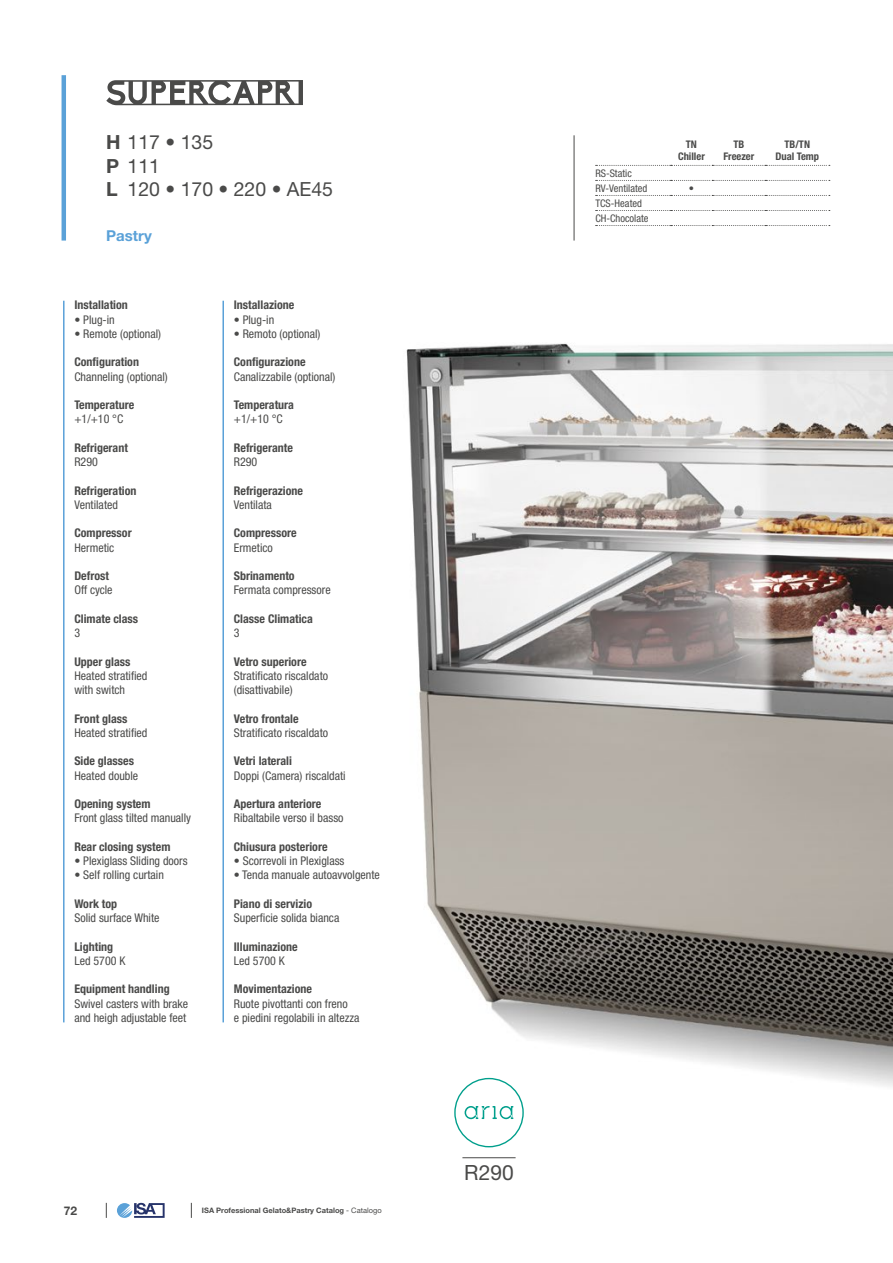
<style>
.page{position:relative;width:893px;height:1263px;background:#fff}
.page>*{position:absolute;margin:0;border:0;box-sizing:border-box;transform-origin:0 0}
.t1{font:21px "Helvetica Neue LT Std";color:#4a4a49}
.t2{font:19.5px/23.4px "Helvetica Neue LT Std";color:#4a4a49}
.t3{font:700 15px "Helvetica Neue LT Std";color:#5aa1d8}
.t4{font:condensed 12px/14.2px "Helvetica Neue LT Std";color:#4a4a49}
.t5{font:700 condensed 12px "Helvetica Neue LT Std";color:#4a4a49}
.t6{font:700 12px "Helvetica Neue LT Std";color:#4a4a49}
.t7{font:condensed 10.5px/15px "Helvetica Neue LT Std";color:#4a4a49}
.t8{font:700 condensed 10.5px/11.2px "Helvetica Neue LT Std";color:#4a4a49;text-align:center}
.t9{font:700 7.5px "Helvetica Neue LT Std";color:#4a4a49}
.s1{font-weight:700}
.s2{font-weight:400}
</style>
<div class="page">
<img style="left:222px;top:185px;width:671px;height:974px">
<hr style="left:63px;top:301px;width:2px;height:721px;background:#5aa1d8">
<hr style="left:222px;top:301px;width:2px;height:721px;background:#5aa1d8">
<hr style="left:62px;top:75px;width:4px;height:166px;background:#5aa1d8">
<svg style="left:106px;top:80px;width:197px;height:25px"></svg>
<hr style="left:574px;top:135px;width:1px;height:106px;background:#4a4a49">
<svg style="left:596px;top:165px;width:234px;height:1px"></svg>
<svg style="left:596px;top:180px;width:234px;height:1px"></svg>
<svg style="left:596px;top:195px;width:234px;height:1px"></svg>
<svg style="left:596px;top:210px;width:234px;height:1px"></svg>
<svg style="left:596px;top:225px;width:234px;height:1px"></svg>
<svg style="left:454px;top:1078px;width:70px;height:69px"></svg>
<hr style="left:462px;top:1157px;width:54px;height:1px;background:#4a4a49">
<svg style="left:117px;top:1203px;width:48px;height:15px"></svg>
<svg style="left:106px;top:1203px;width:1px;height:15px"></svg>
<svg style="left:191px;top:1203px;width:1px;height:15px"></svg>
<h2 class="t2" style="left:106px;top:130px;width:228px"><span class="s1">H</span> 117 • 135<br><span class="s1">P</span> 111<br><span class="s1">L</span> 120 • 170 • 220 • AE45</h2>
<p class="t3" style="left:106px;top:226px;width:47px">Pastry</p>
<p class="t5" style="left:74px;top:298px;width:55px">Installation</p>
<p class="t4" style="left:74px;top:312px;width:42px">• Plug-in</p>
<p class="t4" style="left:74px;top:326px;width:88px">• Remote (optional)</p>
<p class="t5" style="left:74px;top:355px;width:66px">Configuration</p>
<p class="t4" style="left:74px;top:369px;width:95px">Channeling (optional)</p>
<p class="t5" style="left:74px;top:397px;width:61px">Temperature</p>
<p class="t4" style="left:74px;top:412px;width:50px">+1/+10 °C</p>
<p class="t5" style="left:74px;top:440px;width:55px">Refrigerant</p>
<p class="t4" style="left:74px;top:455px;width:25px">R290</p>
<p class="t5" style="left:74px;top:483px;width:64px">Refrigeration</p>
<p class="t4" style="left:74px;top:497px;width:45px">Ventilated</p>
<p class="t5" style="left:74px;top:526px;width:59px">Compressor</p>
<p class="t4" style="left:74px;top:540px;width:41px">Hermetic</p>
<p class="t5" style="left:74px;top:568px;width:36px">Defrost</p>
<p class="t4" style="left:74px;top:583px;width:40px">Off cycle</p>
<p class="t5" style="left:74px;top:611px;width:65px">Climate class</p>
<p class="t4" style="left:74px;top:625px;width:7px">3</p>
<p class="t5" style="left:74px;top:654px;width:58px">Upper glass</p>
<p class="t4" style="left:74px;top:668px;width:75px">Heated stratified with switch</p>
<p class="t5" style="left:74px;top:711px;width:55px">Front glass</p>
<p class="t4" style="left:74px;top:725px;width:75px">Heated stratified</p>
<p class="t5" style="left:74px;top:754px;width:61px">Side glasses</p>
<p class="t4" style="left:74px;top:768px;width:65px">Heated double</p>
<p class="t5" style="left:74px;top:796px;width:78px">Opening system</p>
<p class="t4" style="left:74px;top:811px;width:118px">Front glass tilted manually</p>
<p class="t5" style="left:74px;top:839px;width:98px">Rear closing system</p>
<p class="t4" style="left:74px;top:853px;width:115px">• Plexiglass Sliding doors</p>
<p class="t4" style="left:74px;top:868px;width:91px">• Self rolling curtain</p>
<p class="t5" style="left:74px;top:896px;width:44px">Work top</p>
<p class="t4" style="left:74px;top:910px;width:87px">Solid surface White</p>
<p class="t5" style="left:74px;top:939px;width:40px">Lighting</p>
<p class="t4" style="left:74px;top:953px;width:53px">Led 5700 K</p>
<p class="t5" style="left:74px;top:982px;width:97px">Equipment handling</p>
<p class="t4" style="left:74px;top:996px;width:115px">Swivel casters with brake and heigh adjustable feet</p>
<p class="t5" style="left:234px;top:298px;width:62px">Installazione</p>
<p class="t4" style="left:234px;top:312px;width:42px">• Plug-in</p>
<p class="t4" style="left:234px;top:326px;width:88px">• Remoto (optional)</p>
<p class="t5" style="left:234px;top:355px;width:73px">Configurazione</p>
<p class="t4" style="left:234px;top:369px;width:103px">Canalizzabile (optional)</p>
<p class="t5" style="left:234px;top:397px;width:62px">Temperatura</p>
<p class="t4" style="left:234px;top:412px;width:50px">+1/+10 °C</p>
<p class="t5" style="left:234px;top:440px;width:61px">Refrigerante</p>
<p class="t4" style="left:234px;top:455px;width:25px">R290</p>
<p class="t5" style="left:234px;top:483px;width:71px">Refrigerazione</p>
<p class="t4" style="left:234px;top:497px;width:40px">Ventilata</p>
<p class="t5" style="left:234px;top:526px;width:64px">Compressore</p>
<p class="t4" style="left:234px;top:540px;width:41px">Ermetico</p>
<p class="t5" style="left:234px;top:568px;width:62px">Sbrinamento</p>
<p class="t4" style="left:234px;top:583px;width:98px">Fermata compressore</p>
<p class="t5" style="left:234px;top:611px;width:81px">Classe Climatica</p>
<p class="t4" style="left:234px;top:625px;width:7px">3</p>
<p class="t5" style="left:234px;top:654px;width:74px">Vetro superiore</p>
<p class="t4" style="left:234px;top:668px;width:96px">Stratificato riscaldato (disattivabile)</p>
<p class="t5" style="left:234px;top:711px;width:66px">Vetro frontale</p>
<p class="t4" style="left:234px;top:725px;width:96px">Stratificato riscaldato</p>
<p class="t5" style="left:234px;top:754px;width:60px">Vetri laterali</p>
<p class="t4" style="left:234px;top:768px;width:113px">Doppi (Camera) riscaldati</p>
<p class="t5" style="left:234px;top:796px;width:89px">Apertura anteriore</p>
<p class="t4" style="left:234px;top:811px;width:111px">Ribaltabile verso il basso</p>
<p class="t5" style="left:234px;top:839px;width:95px">Chiusura posteriore</p>
<p class="t4" style="left:234px;top:853px;width:112px">• Scorrevoli in Plexiglass</p>
<p class="t4" style="left:234px;top:868px;width:148px">• Tenda manuale autoavvolgente</p>
<p class="t5" style="left:234px;top:896px;width:80px">Piano di servizio</p>
<p class="t4" style="left:234px;top:910px;width:107px">Superficie solida bianca</p>
<p class="t5" style="left:234px;top:939px;width:65px">Illuminazione</p>
<p class="t4" style="left:234px;top:953px;width:53px">Led 5700 K</p>
<p class="t5" style="left:234px;top:982px;width:80px">Movimentazione</p>
<p class="t4" style="left:234px;top:996px;width:127px">Ruote pivottanti con freno<br>e piedini regolabili in altezza</p>
<p class="t6" style="left:64px;top:1203px;width:15px">72</p>
<p class="t9" style="left:202px;top:1206px;width:181px">ISA Professional Gelato&amp;Pastry Catalog <span class="s2">- Catalogo</span></p>
<p class="t7" style="left:595px;top:165px;width:54px">RS-Static<br>RV-Ventilated</p>
<p class="t7" style="left:595px;top:195px;width:55px">TCS-Heated<br>CH-Chocolate</p>
<p class="t8" style="left:678px;top:139px;width:28px">TN<br>Chiller</p>
<p class="t8" style="left:723px;top:139px;width:32px">TB<br>Freezer</p>
<p class="t8" style="left:775px;top:139px;width:45px">TB/TN<br>Dual Temp</p>
<p class="t8" style="left:689px;top:182px;width:7px">•</p>
<h1 class="t1" style="left:464px;top:1160px;width:51px">R290</h1>
</div>
